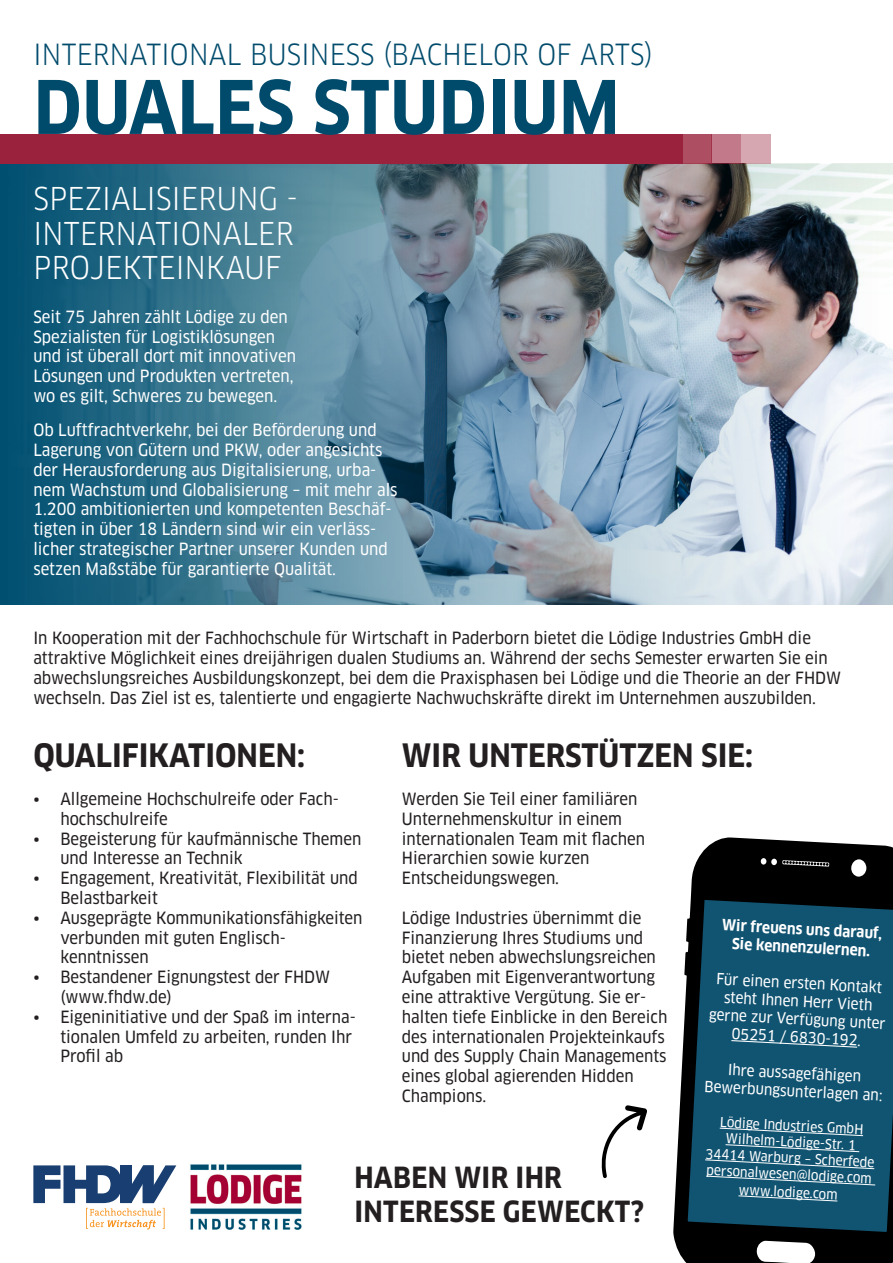
<style>
.page{position:relative;width:893px;height:1263px;background:#fff}
.page>*{position:absolute;margin:0;border:0;box-sizing:border-box;transform-origin:0 0}
.t1{font:700 72px "Clan Pro Narr";letter-spacing:.01em;color:#004b6c}
.t2{font:700 31.5px "Clan Pro Narr";color:#231f20}
.t3{font:30.75px "Clan Pro Narr";letter-spacing:.01em;color:#fff}
.t4{font:28.5px "Clan Pro Narr";letter-spacing:.01em;color:#004b6c}
.t5{font:700 28.5px "Clan Pro Narr";letter-spacing:.01em;color:#231f20}
.t6{font:16.5px/19.8px "Clan Pro Narr News";color:#231f20}
.t7{font:16.5px/19.8px "Clan Pro Narr News";color:#fff}
.t8{font:15px/18px "Clan Pro Narr News";color:#fff;text-align:center}
.t9{font:700 15px/18px "Clan Pro Narr";color:#fff;text-align:center}
.t10{font:13.5px/18px "Clan Pro Narr News";color:#fff;text-align:center}
</style>
<div class="page">
<img style="left:190px;top:1164px;width:112px;height:66px">
<svg style="left:33px;top:1165px;width:143px;height:64px"></svg>
<img style="left:0;top:164px;width:893px;height:440px">
<div style="left:0;top:134px;width:682px;height:30px;background:#9a223c"></div>
<div style="left:682px;top:134px;width:30px;height:30px;background:#ae4e63"></div>
<div style="left:712px;top:134px;width:29px;height:30px;background:#c27a8a"></div>
<div style="left:741px;top:134px;width:30px;height:30px;background:#d6a7b1"></div>
<svg style="left:673px;top:837px;width:220px;height:426px;background:#1f495d"></svg>
<svg style="left:783px;top:861px;width:46px;height:5px"></svg>
<svg style="left:730px;top:1039px;width:128px;height:9px"></svg>
<svg style="left:719px;top:1127px;width:145px;height:10px"></svg>
<svg style="left:725px;top:1144px;width:135px;height:9px"></svg>
<svg style="left:704px;top:1159px;width:172px;height:27px;background:#22607c"></svg>
<svg style="left:737px;top:1195px;width:101px;height:7px"></svg>
<svg style="left:601px;top:1105px;width:46px;height:73px"></svg>
<p class="t4" style="left:34px;top:38px;width:621px">INTERNATIONAL BUSINESS (BACHELOR OF ARTS)</p>
<p class="t1" style="left:34px;top:66px;width:587px">DUALES STUDIUM</p>
<p class="t3" style="left:34px;top:181px;width:266px">SPEZIALISIERUNG -</p>
<p class="t3" style="left:34px;top:215px;width:262px">INTERNATIONALER</p>
<p class="t3" style="left:34px;top:250px;width:249px">PROJEKTEINKAUF</p>
<p class="t7" style="left:33px;top:307px;width:264px">Seit 75 Jahren zählt Lödige zu den Spezialisten für Logistiklösungen und ist überall dort mit innovativen Lösungen und Produkten vertreten, wo es gilt, Schweres zu bewegen.</p>
<p class="t7" style="left:33px;top:420px;width:366px">Ob Luftfrachtverkehr, bei der Beförderung und Lagerung von Gütern und PKW, oder angesichts der Herausforderung aus Digitalisierung, urba&shy;nem Wachstum und Globalisierung – mit mehr als 1.200 ambitionierten und kompetenten Beschäf&shy;tigten in über 18 Ländern sind wir ein verläss&shy;licher strategischer Partner unserer Kunden und setzen Maßstäbe für garantierte Qualität.</p>
<p class="t6" style="left:33px;top:628px;width:809px">In Kooperation mit der Fachhochschule für Wirtschaft in Paderborn bietet die Lödige Industries GmbH die attraktive Möglichkeit eines dreijährigen dualen Studiums an. Während der sechs Semester erwarten Sie ein abwechslungsreiches Ausbildungskonzept, bei dem die Praxisphasen bei Lödige und die Theorie an der FHDW wechseln. Das Ziel ist es, talentierte und engagierte Nachwuchskräfte direkt im Unternehmen auszubilden.</p>
<p class="t2" style="left:33px;top:737px;width:273px">QUALIFIKATIONEN:</p>
<p class="t2" style="left:402px;top:737px;width:353px">WIR UNTERSTÜTZEN SIE:</p>
<p class="t6" style="left:60px;top:789px;width:280px;text-indent:-27px">• Allgemeine Hochschulreife oder Fach&shy;hochschulreife</p>
<p class="t6" style="left:60px;top:829px;width:302px;text-indent:-27px">• Begeisterung für kaufmännische Themen und Interesse an Technik</p>
<p class="t6" style="left:60px;top:868px;width:299px;text-indent:-27px">• Engagement, Kreativität, Flexibilität und<br>Belastbarkeit</p>
<p class="t6" style="left:60px;top:908px;width:304px;text-indent:-27px">• Ausgeprägte Kommunikationsfähigkeiten verbunden mit guten Englisch-</p>
<p class="t6" style="left:61px;top:947px;width:90px">kenntnissen</p>
<p class="t6" style="left:60px;top:967px;width:271px;text-indent:-27px">• Bestandener Eignungstest der FHDW (www.fhdw.de)</p>
<p class="t6" style="left:60px;top:1007px;width:297px;text-indent:-27px">• Eigeninitiative und der Spaß im interna&shy;tionalen Umfeld zu arbeiten, runden Ihr<br>Profil ab</p>
<p class="t6" style="left:402px;top:789px;width:237px">Werden Sie Teil einer familiären<br>Unternehmenskultur in einem</p>
<p class="t6" style="left:402px;top:829px;width:245px">internationalen Team mit flachen<br>Hierarchien sowie kurzen</p>
<p class="t6" style="left:402px;top:868px;width:159px">Entscheidungswegen.</p>
<p class="t6" style="left:402px;top:908px;width:267px">Lödige Industries übernimmt die<br>Finanzierung Ihres Studiums und bietet neben abwechslungsreichen<br>Aufgaben mit Eigenverantwortung eine attraktive Vergütung. Sie er&shy;halten tiefe Einblicke in den Bereich des internationalen Projekteinkaufs und des Supply Chain Managements eines global agierenden Hidden<br>Champions.</p>
<p class="t5" style="left:354px;top:1161px;width:209px">HABEN WIR IHR</p>
<p class="t5" style="left:354px;top:1195px;width:291px">INTERESSE GEWECKT?</p>
<p class="t9" style="left:722px;top:916px;width:162px;rotate:3deg">Wir freuens uns darauf,<br>Sie kennenzulernen.</p>
<p class="t8" style="left:717px;top:970px;width:167px;rotate:3deg">Für einen ersten Kontakt steht Ihnen Herr Vieth</p>
<p class="t8" style="left:709px;top:1005px;width:178px;rotate:3deg">gerne zur Verfügung unter</p>
<p class="t8" style="left:732px;top:1025px;width:131px;rotate:3deg">05251 / 6830-192.</p>
<p class="t8" style="left:728px;top:1060px;width:135px;rotate:3deg">Ihre aussagefähigen</p>
<p class="t8" style="left:705px;top:1077px;width:180px;rotate:3deg">Bewerbungsunterlagen an:</p>
<p class="t10" style="left:720px;top:1113px;width:145px;rotate:3deg">Lödige Industries GmbH</p>
<p class="t10" style="left:726px;top:1129px;width:132px;rotate:3deg">Wilhelm-Lödige-Str. 1</p>
<p class="t10" style="left:706px;top:1144px;width:171px;rotate:3deg">34414 Warburg – Scherfede</p>
<p class="t10" style="left:707px;top:1161px;width:167px;rotate:3deg">personalwesen@lodige.com www.lodige.com</p>
</div>
